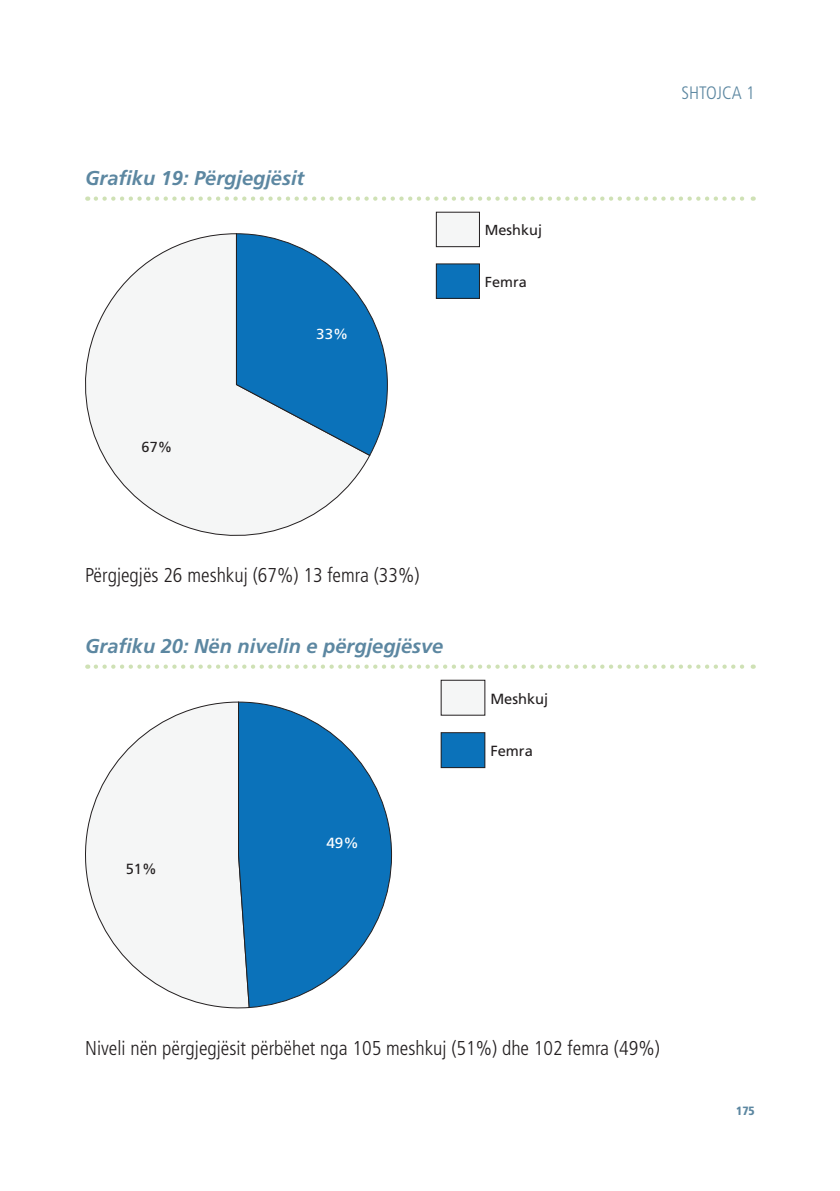
<style>
.page{position:relative;width:840px;height:1191px;background:#fff}
.page>*{position:absolute;margin:0;border:0;box-sizing:border-box;transform-origin:0 0}
.t1{font:300 condensed 20px "Frutiger LT Std";color:#231f20}
.t2{font:italic 700 20px "Frutiger LT Std";color:#5c87a1}
.t3{font:300 condensed 18px "Frutiger LT Std";color:#5c87a1}
.t4{font:14.6px "Frutiger LT Std";color:#231f20}
.t5{font:14.6px "Frutiger LT Std";color:#fff;scale:1.05 1}
.t6{font:14.4px "Frutiger LT Std";color:#231f20}
.t7{font:14.4px "Frutiger LT Std";color:#fff;scale:1.05 1}
.t8{font:900 condensed 12px "Frutiger LT Std";color:#5c87a1}
</style>
<div class="page">
<svg style="left:96px;top:196px;width:657px;height:5px"></svg>
<svg style="left:96px;top:664px;width:657px;height:5px"></svg>
<div style="left:436px;top:212px;width:43px;height:35px;background:#f5f6f6"></div>
<div style="left:435px;top:212px;width:44px;height:35px;border:1px solid #231f20"></div>
<svg style="left:85px;top:233px;width:285px;height:303px"></svg>
<div style="left:436px;top:264px;width:43px;height:34px;background:#0b72ba"></div>
<div style="left:435px;top:263px;width:44px;height:36px;border:1px solid #231f20"></div>
<svg style="left:235px;top:233px;width:153px;height:223px"></svg>
<div style="left:441px;top:680px;width:43px;height:35px;background:#f5f6f6"></div>
<div style="left:440px;top:680px;width:45px;height:35px;border:1px solid #231f20"></div>
<svg style="left:85px;top:701px;width:152px;height:307px"></svg>
<div style="left:441px;top:732px;width:43px;height:35px;background:#0b72ba"></div>
<div style="left:440px;top:732px;width:45px;height:36px;border:1px solid #231f20"></div>
<svg style="left:237px;top:701px;width:155px;height:307px"></svg>
<p class="t2" style="left:85px;top:166px;width:220px">Grafiku 19: Përgjegjësit</p>
<p class="t6" style="left:141px;top:439px;width:32px">67%</p>
<p class="t7" style="left:316px;top:326px;width:32px">33%</p>
<p class="t6" style="left:484px;top:222px;width:59px">Meshkuj</p>
<p class="t6" style="left:484px;top:274px;width:43px">Femra</p>
<p class="t1" style="left:85px;top:564px;width:336px">Përgjegjës 26 meshkuj (67%) 13 femra (33%)</p>
<p class="t2" style="left:85px;top:634px;width:359px">Grafiku 20: Nën nivelin e përgjegjësve</p>
<p class="t4" style="left:126px;top:860px;width:33px">51%</p>
<p class="t5" style="left:326px;top:834px;width:32px">49%</p>
<p class="t4" style="left:490px;top:690px;width:59px">Meshkuj</p>
<p class="t4" style="left:490px;top:742px;width:44px">Femra</p>
<p class="t3" style="left:681px;top:82px;width:75px">SHTOJCA 1</p>
<p class="t1" style="left:85px;top:1036px;width:576px">Niveli nën përgjegjësit përbëhet nga 105 meshkuj (51%) dhe 102 femra (49%)</p>
<p class="t8" style="left:735px;top:1103px;width:20px">175</p>
</div>
